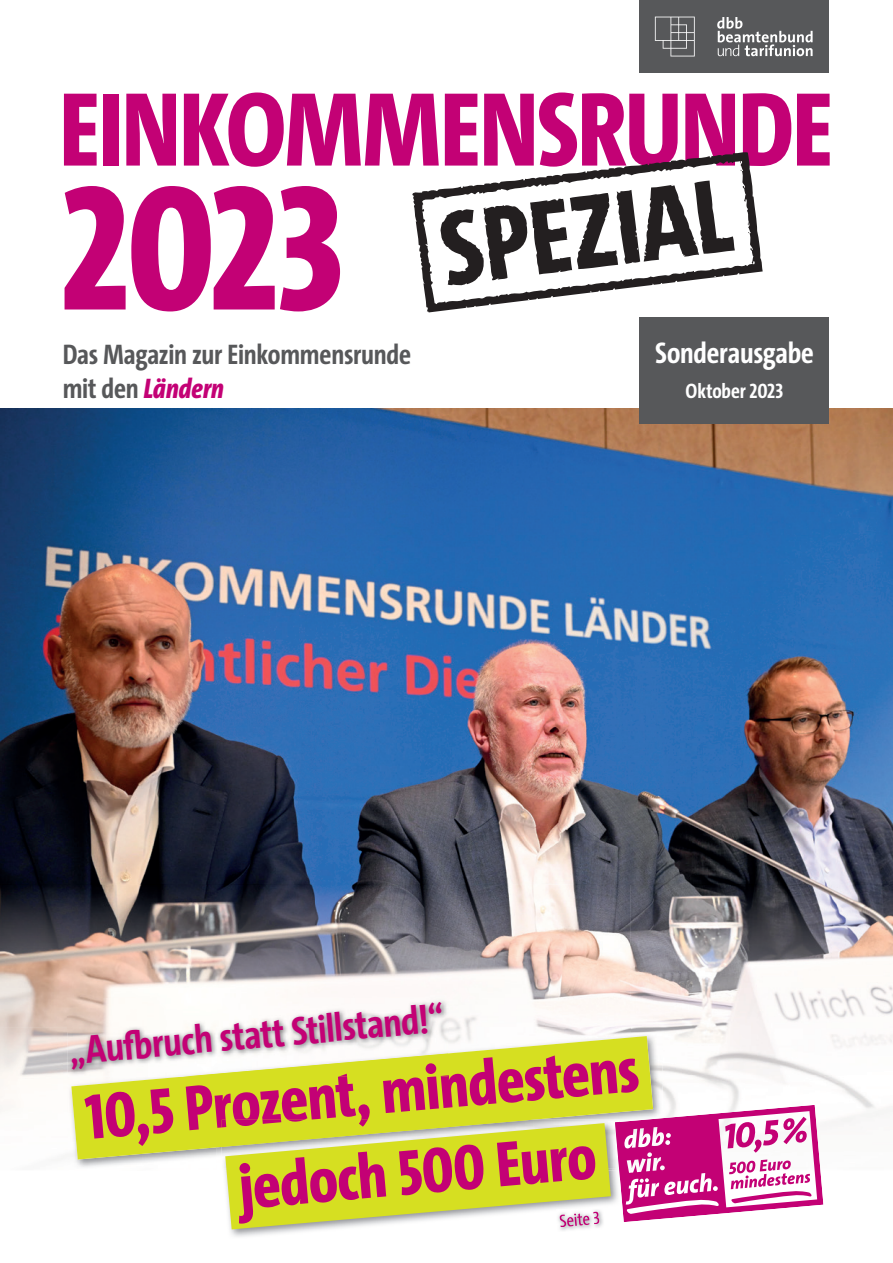
<style>
.page{position:relative;width:893px;height:1263px;background:#fff}
.page>*{position:absolute;margin:0;border:0;box-sizing:border-box;transform-origin:0 0}
.t1{font:800 180px "The Sans Cd LF8";color:#c30175}
.t2{font:800 106.5px "The Sans Cd LF8";letter-spacing:-.005em;color:#c30175}
.t3{font:800 64.8px "The Sans Cd LF8";color:#c30175}
.t4{font:700 40.35px "The Sans Cd LF7";color:#c30175}
.t5{font:700 30px "The Sans Cd LF7";letter-spacing:-.005em;color:#fff}
.t6{font:700 28.5px "The Sans Cd LF7";letter-spacing:-.01em;color:#57585a}
.t7{font:italic 800 28.5px "The Sans Cd LF8";color:#c30175}
.t8{font:700 21px "The Sans Cd LF7";letter-spacing:-.005em;color:#fff}
.s1{font-family:"The Sans Cd LF7";font-weight:700;font-style:normal;color:#57585a}
</style>
<div class="page">
<img style="left:0;top:409px;width:893px;height:476px">
<div style="left:640px;top:0;width:189px;height:72px;background:#57585a"></div>
<div style="left:640px;top:317px;width:189px;height:107px;background:#57585a"></div>
<svg style="left:717px;top:17px;width:96px;height:39px"></svg>
<svg style="left:655px;top:17px;width:40px;height:39px"></svg>
<img style="left:0;top:885px;width:630px;height:142px">
<img style="left:630px;top:885px;width:263px;height:240px">
<img style="left:0;top:1027px;width:68px;height:132px">
<img style="left:448px;top:1027px;width:183px;height:6px">
<img style="left:69px;top:1087px;width:108px;height:80px">
<img style="left:457px;top:1033px;width:206px;height:45px">
<img style="left:653px;top:1078px;width:10px;height:27px">
<svg style="left:71px;top:1036px;width:582px;height:123px;background:#d8df36"></svg>
<svg style="left:412px;top:152px;width:351px;height:160px"></svg>
<svg style="left:440px;top:181px;width:295px;height:105px"></svg>
<img style="left:68px;top:998px;width:380px;height:79px">
<img style="left:183px;top:1053px;width:265px;height:24px">
<img style="left:271px;top:1061px;width:177px;height:16px">
<img style="left:222px;top:1147px;width:101px;height:90px">
<img style="left:560px;top:1229px;width:14px;height:2px">
<svg style="left:225px;top:1105px;width:598px;height:124px"></svg>
<h2 class="t2" style="left:60px;top:61px;width:774px">EINKOMMENSRUNDE</h2>
<h1 class="t1" style="left:61px;top:133px;width:285px">2023</h1>
<p class="t6" style="left:63px;top:336px;width:350px">Das Magazin zur Einkommensrunde</p>
<p class="t7" style="left:63px;top:370px;width:163px"><span class="s1">mit den</span> Ländern</p>
<p class="t5" style="left:655px;top:334px;width:160px">Sonderausgabe</p>
<p class="t8" style="left:685px;top:378px;width:99px">Oktober 2023</p>
<p class="t4" style="left:67px;top:1025px;width:377px;rotate:-5deg">„Aufb ruch statt Stillstand!“</p>
<p class="t3" style="left:82px;top:1076px;width:557px;rotate:-5deg">10,5 Prozent, mindestens</p>
<p class="t3" style="left:236px;top:1146px;width:359px;rotate:-5deg">jedoch 500 Euro</p>
</div>
